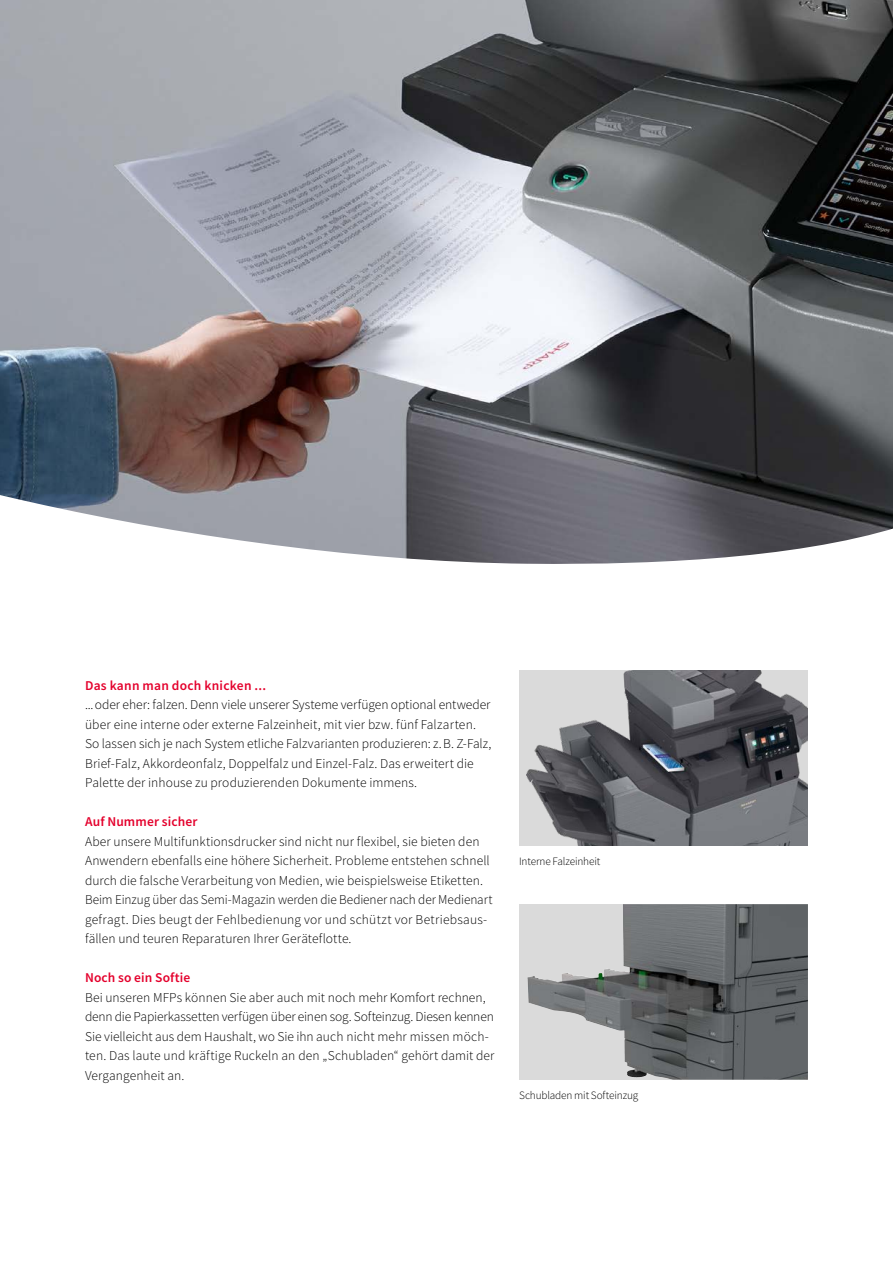
<style>
.page{position:relative;width:893px;height:1263px;background:#fff}
.page>*{position:absolute;margin:0;border:0;box-sizing:border-box;transform-origin:0 0}
.t1{font:300 13.5px/19.5px "Source Sans Pro";letter-spacing:.005em;color:#000}
.t2{font:600 13.5px "Source Sans Pro";letter-spacing:.015em;color:#e4002c}
.t3{font:300 11.25px "Source Sans Pro";letter-spacing:-.015em;color:#000}
</style>
<div class="page">
<img style="left:0;top:0;width:893px;height:495px">
<svg style="left:0;top:495px;width:893px;height:69px"></svg>
<svg style="left:519px;top:904px;width:289px;height:176px;background:#77797b"></svg>
<img style="left:527px;top:904px;width:103px;height:105px">
<div style="left:519px;top:670px;width:289px;height:176px;background:#dadada"></div>
<img style="left:526px;top:670px;width:282px;height:176px">
<p class="t2" style="left:85px;top:676px;width:183px">Das kann man doch knicken ...</p>
<p class="t1" style="left:85px;top:695px;width:408px">...oder eher: falzen. Denn viele unserer Systeme verfügen optional entweder über eine interne oder externe Falzeinheit, mit vier bzw. fünf Falzarten.<br>So lassen sich je nach System etliche Falzvarianten produzieren: z.B. Z-Falz, Brief-Falz, Akkordeonfalz, Doppelfalz und Einzel-Falz. Das erweitert die Palette der inhouse zu produzierenden Dokumente immens.</p>
<p class="t2" style="left:85px;top:813px;width:114px">Auf Nummer sicher</p>
<p class="t1" style="left:85px;top:831px;width:409px">Aber unsere Multifunktionsdrucker sind nicht nur flexibel, sie bieten den Anwendern ebenfalls eine höhere Sicherheit. Probleme entstehen schnell durch die falsche Verarbeitung von Medien, wie beispielsweise Etiketten.<br>Beim Einzug über das Semi-Magazin werden die Bediener nach der Medienart gefragt. Dies beugt der Fehlbedienung vor und schützt vor Betriebsaus&shy;fällen und teuren Reparaturen Ihrer Geräteflotte.</p>
<p class="t2" style="left:85px;top:969px;width:107px">Noch so ein Softie</p>
<p class="t1" style="left:85px;top:987px;width:411px">Bei unseren MFPs können Sie aber auch mit noch mehr Komfort rechnen, denn die Papierkassetten verfügen über einen sog. Softeinzug. Diesen kennen Sie vielleicht aus dem Haushalt, wo Sie ihn auch nicht mehr missen möch&shy;ten. Das laute und kräftige Ruckeln an den „Schubladen“ gehört damit der Vergangenheit an.</p>
<p class="t3" style="left:519px;top:854px;width:83px">Interne Falzeinheit</p>
<p class="t3" style="left:519px;top:1088px;width:121px">Schubladen mit Softeinzug</p>
</div>
